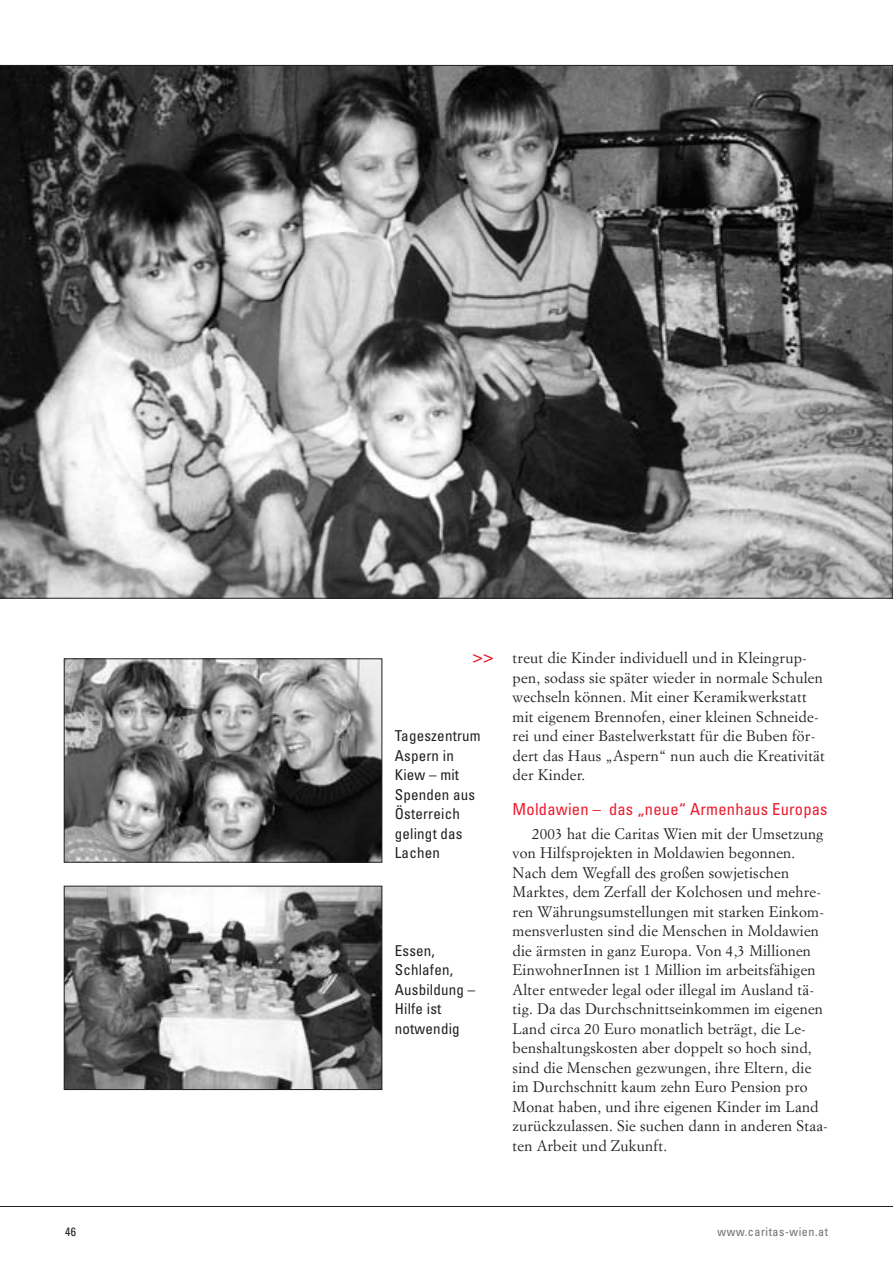
<style>
.page{position:relative;width:893px;height:1262px;background:#fff}
.page>*{position:absolute;margin:0;border:0;box-sizing:border-box;transform-origin:0 0}
.t1{font:18px "Helvetica";color:#ed1b2d}
.t2{font:condensed 16.5px "Univers";letter-spacing:.015em;color:#ed1b2d}
.t3{font:15px/19.5px "Simoncini Garamond";letter-spacing:.015em;color:#231f20}
.t4{font:condensed 15px/19.5px "Univers";letter-spacing:.015em;color:#231f20}
.t5{font:condensed 12px "Univers";letter-spacing:.045em;color:#6d6e70}
.t6{font:condensed 12px "Univers";color:#231f20}
</style>
<div class="page">
<hr style="left:0;top:1206px;width:892px;height:1px;background:#231f20">
<svg style="left:0;top:65px;width:892px;height:533px;background:#777"></svg>
<img style="left:66px;top:660px;width:314px;height:200px">
<div style="left:64px;top:658px;width:318px;height:204px;border:1px solid #231f20"></div>
<img style="left:66px;top:887px;width:314px;height:201px">
<div style="left:64px;top:885px;width:318px;height:205px;border:1px solid #231f20"></div>
<p class="t1" style="left:472px;top:650px;width:23px">&gt;&gt;</p>
<p class="t4" style="left:395px;top:727px;width:87px">Tageszentrum<br>Aspern in<br>Kiew – mit<br>Spenden aus<br>Österreich gelingt das<br>Lachen</p>
<p class="t4" style="left:395px;top:942px;width:82px">Essen,<br>Schlafen,<br>Ausbildung –<br>Hilfe ist notwendig</p>
<p class="t3" style="left:512px;top:649px;width:314px">treut die Kinder individuell und in Kleingrup&shy;pen, sodass sie später wieder in normale Schulen wechseln können. Mit einer Keramikwerkstatt mit eigenem Brennofen, einer kleinen Schneide&shy;rei und einer Bastelwerkstatt für die Buben för&shy;dert das Haus „Aspern“ nun auch die Kreativität der Kinder.</p>
<p class="t2" style="left:512px;top:803px;width:316px">Moldawien – das „neue“ Armenhaus Europas</p>
<p class="t3" style="left:512px;top:825px;width:317px;text-indent:20px">2003 hat die Caritas Wien mit der Umsetzung von Hilfsprojekten in Moldawien begonnen.<br>Nach dem Wegfall des großen sowjetischen Marktes, dem Zerfall der Kolchosen und mehre&shy;ren Währungsumstellungen mit starken Einkom&shy;mensverlusten sind die Menschen in Moldawien die ärmsten in ganz Europa. Von 4,3 Millionen EinwohnerInnen ist 1 Million im arbeitsfähigen Alter entweder legal oder illegal im Ausland tä&shy;tig. Da das Durchschnittseinkommen im eigenen Land circa 20 Euro monatlich beträgt, die Le&shy;benshaltungskosten aber doppelt so hoch sind, sind die Menschen gezwungen, ihre Eltern, die im Durchschnitt kaum zehn Euro Pension pro Monat haben, und ihre eigenen Kinder im Land zurückzulassen. Sie suchen dann in anderen Staa&shy;ten Arbeit und Zukunft.</p>
<p class="t6" style="left:65px;top:1227px;width:12px">46</p>
<p class="t5" style="left:717px;top:1227px;width:112px">www.caritas-wien.at</p>
</div>
